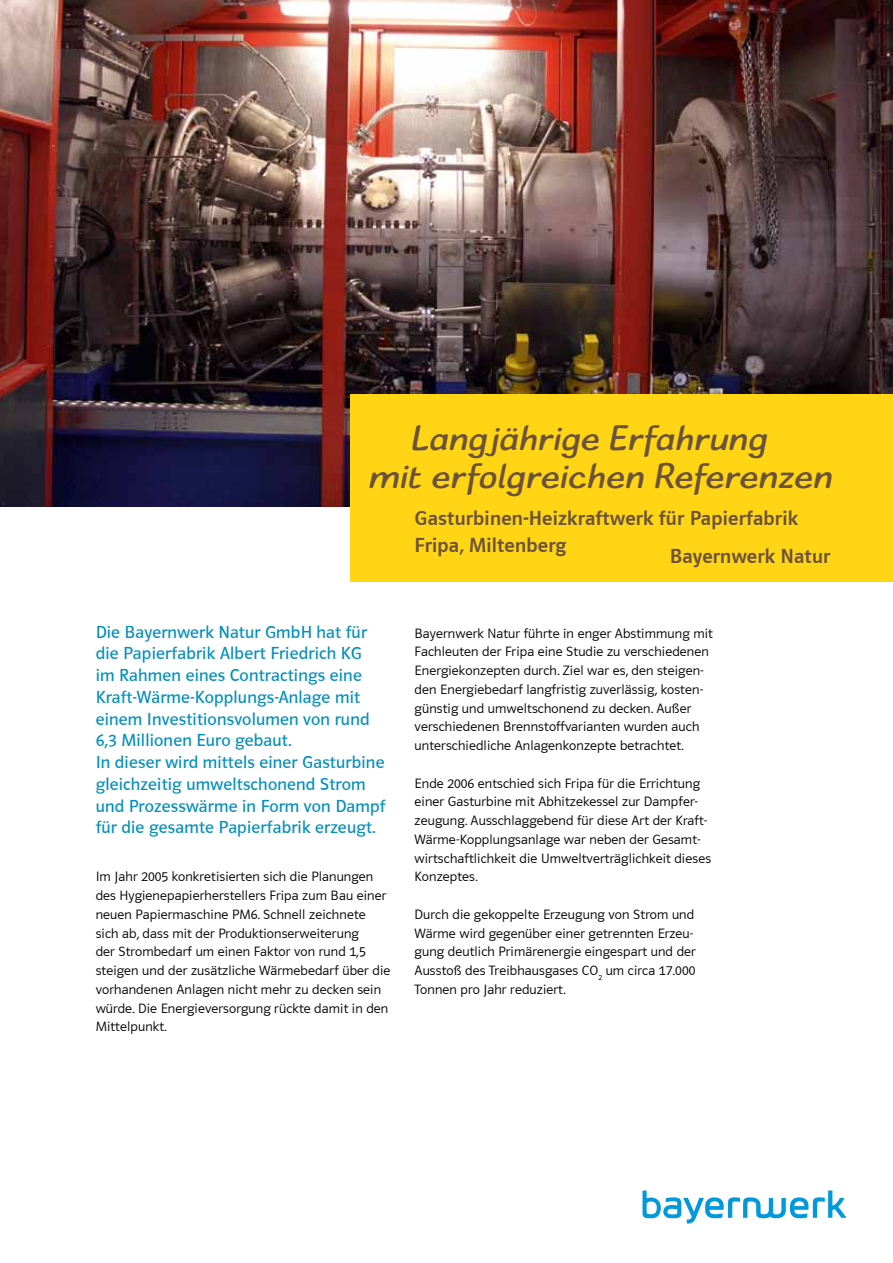
<style>
.page{position:relative;width:893px;height:1263px;background:#fff}
.page>*{position:absolute;margin:0;border:0;box-sizing:border-box;transform-origin:0 0}
.t1{font:33px/37.5px "E.ON";letter-spacing:.01em;color:#6b523a}
.t2{font:700 21px/27px "Polo 11 R Leicht";letter-spacing:.01em;color:#6b523a}
.t3{font:18px/21.8px "Polo 11 R";letter-spacing:.01em;color:#008fbe}
.t4{font:13.95px/18.8px "Polo 11 R Leicht";letter-spacing:.01em;color:#000}
</style>
<div class="page">
<svg style="left:642px;top:1190px;width:205px;height:33px"></svg>
<hr style="left:892px;top:1088px;width:1px;height:175px;background:#ffd516">
<img style="left:0;top:0;width:893px;height:506px">
<div style="left:351px;top:394px;width:542px;height:187px;background:#ffd516"></div>
<h1 class="t1" style="left:368px;top:421px;width:465px;text-indent:43px">Langjährige Erfahrung<br>mit erfolgreichen Referenzen</h1>
<h2 class="t2" style="left:415px;top:505px;width:385px">Gasturbinen-Heizkraftwerk für Papierfabrik<br>Fripa, Miltenberg</h2>
<h2 class="t2" style="left:670px;top:542px;width:162px">Bayernwerk Natur</h2>
<p class="t3" style="left:96px;top:621px;width:291px">Die Bayernwerk Natur GmbH hat für die Papierfabrik Albert Friedrich KG<br>im Rahmen eines Contractings eine Kraft-Wärme-Kopplungs-Anlage mit einem Investitionsvolumen von rund 6,3 Millionen Euro gebaut.<br>In dieser wird mittels einer Gasturbine gleichzeitig umweltschonend Strom und Prozesswärme in Form von Dampf für die gesamte Papierfabrik erzeugt.</p>
<p class="t4" style="left:96px;top:867px;width:296px">Im Jahr 2005 konkretisierten sich die Planungen des Hygienepapierherstellers Fripa zum Bau einer neuen Papiermaschine PM6. Schnell zeichnete sich ab, dass mit der Produktionserweiterung<br>der Strombedarf um einen Faktor von rund 1,5 steigen und der zusätzliche Wärmebedarf über die vorhandenen Anlagen nicht mehr zu decken sein würde. Die Energieversorgung rückte damit in den Mittelpunkt.</p>
<p class="t4" style="left:415px;top:624px;width:300px">Bayernwerk Natur führte in enger Abstimmung mit Fachleuten der Fripa eine Studie zu verschiedenen Energiekonzepten durch. Ziel war es, den steigen&shy;den Energiebedarf langfristig zuverlässig, kosten&shy;günstig und umweltschonend zu decken. Außer verschiedenen Brennstoffvarianten wurden auch unterschiedliche Anlagenkonzepte betrachtet.</p>
<p class="t4" style="left:415px;top:774px;width:298px">Ende 2006 entschied sich Fripa für die Errichtung einer Gasturbine mit Abhitzekessel zur Dampfer&shy;zeugung. Ausschlaggebend für diese Art der Kraft-Wärme-Kopplungsanlage war neben der Gesamt&shy;wirtschaftlichkeit die Umweltverträglichkeit dieses Konzeptes.</p>
<p class="t4" style="left:415px;top:905px;width:283px">Durch die gekoppelte Erzeugung von Strom und Wärme wird gegenüber einer getrennten Erzeu&shy;gung deutlich Primärenergie eingespart und der Ausstoß des Treibhausgases CO<sub>2</sub> um circa 17.000<br>Tonnen pro Jahr reduziert.</p>
</div>
